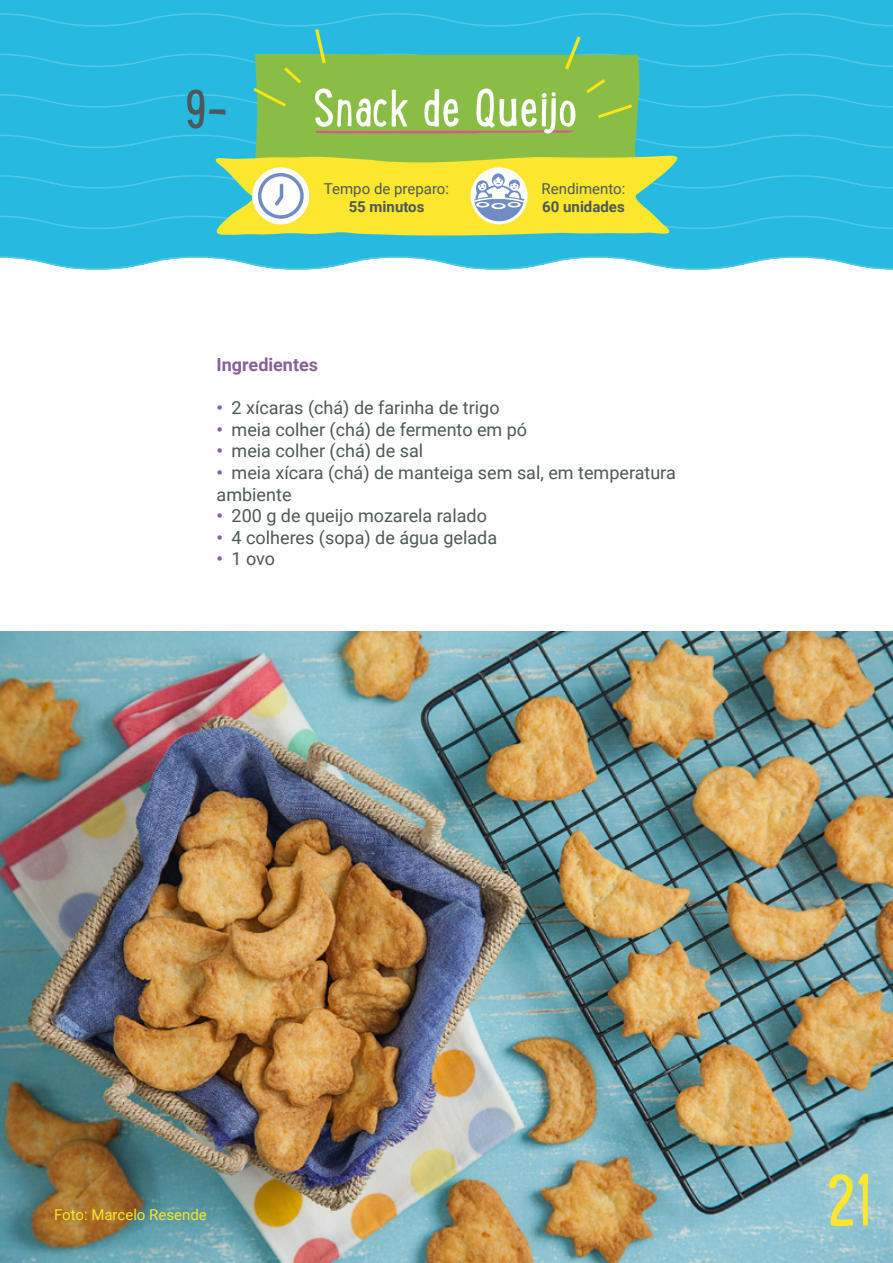
<style>
.page{position:relative;width:893px;height:1263px;background:#fff}
.page>*{position:absolute;margin:0;border:0;box-sizing:border-box;transform-origin:0 0}
.t1{font:72px "Lunch Box";color:#fce62e}
.t2{font:54px "Lunch Box";color:#4d5858}
.t3{font:52.5px "Lunch Box";color:#fff}
.t4{font:18px/21.6px "Roboto";color:#4d5858}
.t5{font:700 18px "Roboto";color:#866199}
.t6{font:15px "Roboto";color:#4d5858}
.t7{font:700 15px "Roboto";color:#4d5858}
.t8{font:15px "Roboto";color:#fce524}
.s1{font-weight:700;color:#866199}
</style>
<div class="page">
<div style="left:0;top:0;width:893px;height:256px;background:#26bae0"></div>
<svg style="left:0;top:256px;width:893px;height:14px"></svg>
<div style="left:253px;top:118px;width:387px;height:37px;background:#8abd45"></div>
<svg style="left:0;top:155px;width:893px;height:82px"></svg>
<svg style="left:0;top:130px;width:893px;height:18px"></svg>
<svg style="left:0;top:13px;width:893px;height:105px"></svg>
<img style="left:0;top:631px;width:893px;height:632px">
<h2 class="t2" style="left:185px;top:80px;width:45px">9-</h2>
<h3 class="t3" style="left:312px;top:80px;width:267px">Snack de Queijo</h3>
<p class="t6" style="left:324px;top:178px;width:127px">Tempo de preparo:</p>
<p class="t7" style="left:349px;top:196px;width:77px">55 minutos</p>
<p class="t6" style="left:542px;top:178px;width:85px">Rendimento:</p>
<p class="t7" style="left:542px;top:196px;width:84px">60 unidades</p>
<p class="t5" style="left:217px;top:352px;width:103px">Ingredientes</p>
<p class="t4" style="left:217px;top:396px;width:285px"><span class="s1">•</span> 2 xícaras (chá) de farinha de trigo</p>
<p class="t4" style="left:217px;top:418px;width:312px"><span class="s1">•</span> meia colher (chá) de fermento em pó</p>
<p class="t4" style="left:217px;top:440px;width:208px"><span class="s1">•</span> meia colher (chá) de sal</p>
<p class="t4" style="left:217px;top:461px;width:461px"><span class="s1">•</span> meia xícara (chá) de manteiga sem sal, em temperatura ambiente</p>
<p class="t4" style="left:217px;top:504px;width:272px"><span class="s1">•</span> 200 g de queijo mozarela ralado</p>
<p class="t4" style="left:217px;top:526px;width:282px"><span class="s1">•</span> 4 colheres (sopa) de água gelada</p>
<p class="t4" style="left:217px;top:548px;width:60px"><span class="s1">•</span> 1 ovo</p>
<p class="t8" style="left:54px;top:1204px;width:154px">Foto: Marcelo Resende</p>
<h1 class="t1" style="left:826px;top:1161px;width:47px">21</h1>
</div>
